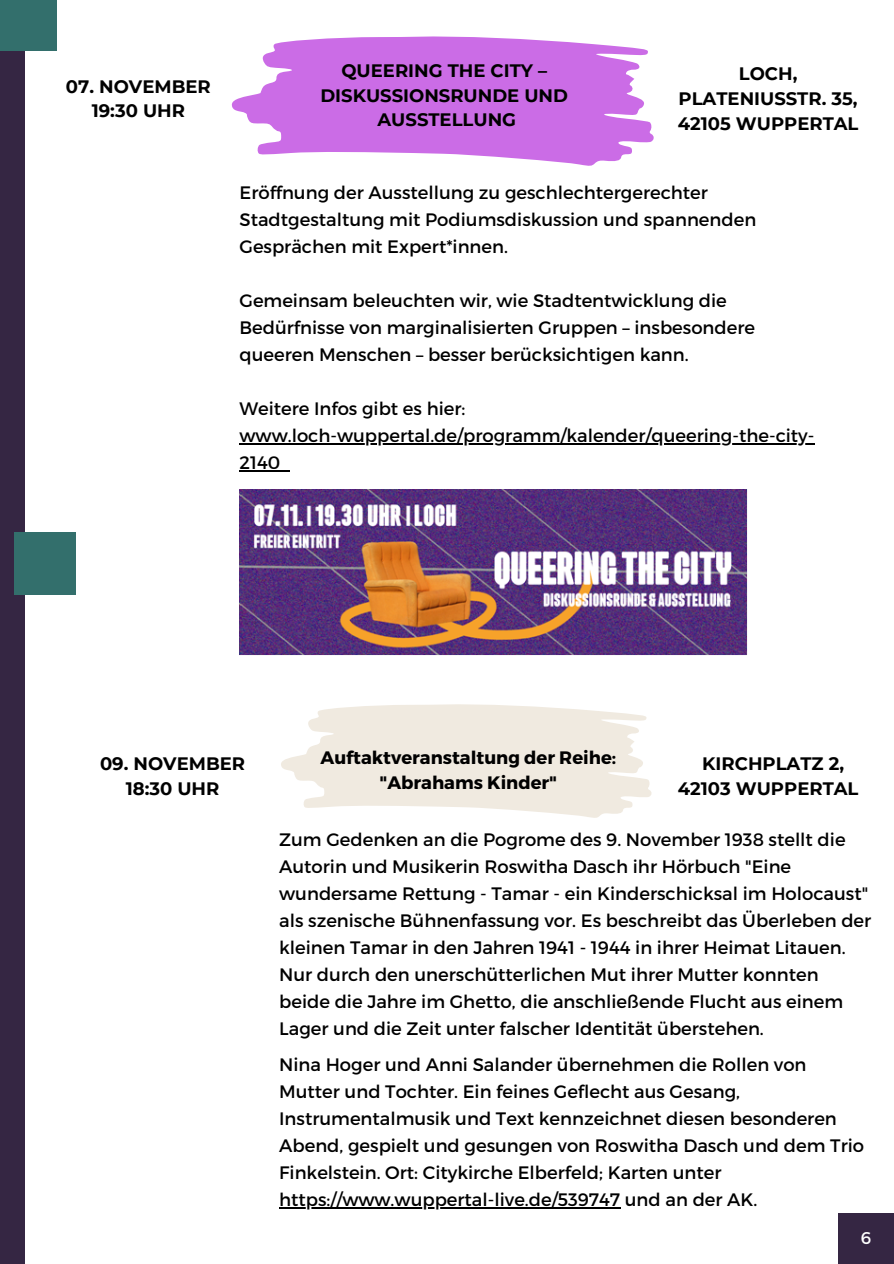
<style>
.page{position:relative;width:894px;height:1264px;background:#fff}
.page>*{position:absolute;margin:0;border:0;box-sizing:border-box;transform-origin:0 0}
.t1{font:18px/27px "Montserrat";color:#000}
.t2{font:700 18px/24.8px "Montserrat";color:#000;text-align:center}
.t3{font:16.95px "Montserrat";color:#fff}
</style>
<div class="page">
<div style="left:0;top:0;width:24px;height:1263px;background:#352643"></div>
<div style="left:0;top:0;width:57px;height:51px;background:#336f6c"></div>
<div style="left:837px;top:1212px;width:56px;height:51px;background:#352643"></div>
<svg style="left:281px;top:704px;width:371px;height:114px"></svg>
<div style="left:14px;top:532px;width:61px;height:63px;background:#336f6c"></div>
<svg style="left:231px;top:36px;width:423px;height:130px;fill:#cb6ce6"></svg>
<img style="left:239px;top:490px;width:508px;height:165px">
<hr style="left:279px;top:1207px;width:341px;height:1px;background:#000">
<hr style="left:239px;top:443px;width:575px;height:1px;background:#000">
<hr style="left:239px;top:470px;width:41px;height:1px;background:#000">
<h1 class="t2" style="left:66px;top:74px;width:146px">07. NOVEMBER<br>19:30 UHR</h1>
<h2 class="t2" style="left:320px;top:58px;width:249px">QUEERING THE CITY –<br>DISKUSSIONSRUNDE UND<br>AUSSTELLUNG</h2>
<p class="t2" style="left:677px;top:61px;width:182px">LOCH,<br>PLATENIUSSTR. 35,<br>42105 WUPPERTAL</p>
<h1 class="t1" style="left:239px;top:178px;width:518px">Eröffnung der Ausstellung zu geschlechtergerechter<br>Stadtgestaltung mit Podiumsdiskussion und spannenden<br>Gesprächen mit Expert*innen.</h1>
<h1 class="t1" style="left:239px;top:286px;width:517px">Gemeinsam beleuchten wir, wie Stadtentwicklung die<br>Bedürfnisse von marginalisierten Gruppen – insbesondere queeren Menschen – besser berücksichtigen kann.</h1>
<p class="t1" style="left:239px;top:394px;width:227px">Weitere Infos gibt es hier:</p>
<p class="t1" style="left:239px;top:421px;width:576px">www.loch-wuppertal.de/programm/kalender/queering-the-city-<br>2140</p>
<p class="t2" style="left:320px;top:744px;width:297px">Auftaktveranstaltung der Reihe: "Abrahams Kinder"</p>
<h1 class="t2" style="left:100px;top:751px;width:147px">09. NOVEMBER<br>18:30 UHR</h1>
<h1 class="t2" style="left:677px;top:751px;width:182px">KIRCHPLATZ 2,<br>42103 WUPPERTAL</h1>
<p class="t1" style="left:279px;top:825px;width:593px">Zum Gedenken an die Pogrome des 9. November 1938 stellt die Autorin und Musikerin Roswitha Dasch ihr Hörbuch "Eine wundersame Rettung - Tamar - ein Kinderschicksal im Holocaust" als szenische Bühnenfassung vor. Es beschreibt das Überleben der kleinen Tamar in den Jahren 1941 - 1944 in ihrer Heimat Litauen.<br>Nur durch den unerschütterlichen Mut ihrer Mutter konnten beide die Jahre im Ghetto, die anschließende Flucht aus einem Lager und die Zeit unter falscher Identität überstehen.</p>
<p class="t1" style="left:279px;top:1050px;width:586px">Nina Hoger und Anni Salander übernehmen die Rollen von Mutter und Tochter. Ein feines Geflecht aus Gesang, Instrumentalmusik und Text kennzeichnet diesen besonderen Abend, gespielt und gesungen von Roswitha Dasch und dem Trio Finkelstein. Ort: Citykirche Elberfeld; Karten unter</p>
<p class="t1" style="left:279px;top:1185px;width:479px">https://www.wuppertal-live.de/539747 und an der AK.</p>
<p class="t3" style="left:860px;top:1227px;width:12px">6</p>
</div>
